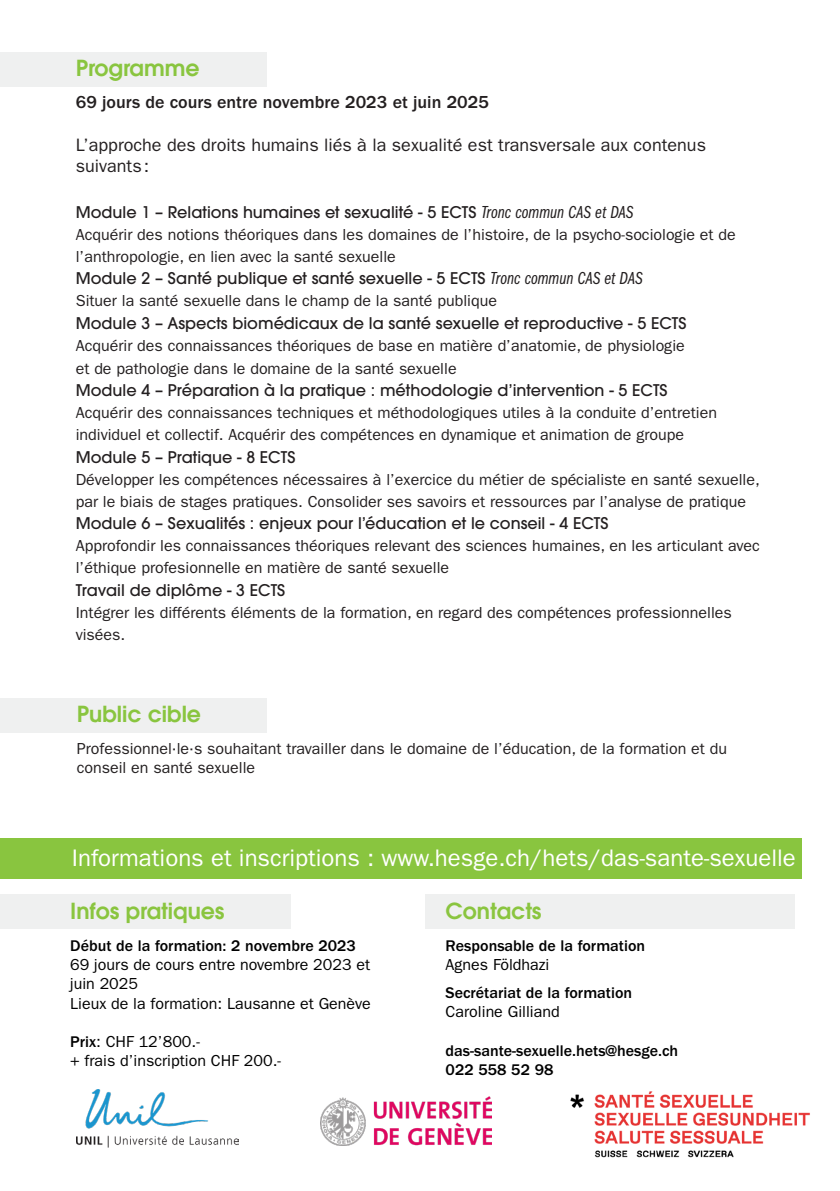
<style>
.page{position:relative;width:840px;height:1191px;background:#fff}
.page>*{position:absolute;margin:0;border:0;box-sizing:border-box;transform-origin:0 0}
.t1{font:24px "ITC Franklin Gothic Std";color:#fff}
.t2{font:600 22px "ITC Avant Garde Std";color:#8ac53f}
.t3{font:600 22px "ITC Avant Garde Std";color:#89c53f}
.t4{font:18px "ITC Franklin Gothic Std";color:#231f20}
.t5{font:500 18px "ITC Franklin Gothic Std";color:#231f20}
.t6{font:16px/22px "ITC Franklin Gothic Std";color:#231f20}
.t7{font:500 16px "ITC Avant Garde Std";color:#231f20}
.t8{font:16px/19.2px "ITC Franklin Gothic Std";color:#000001}
.t9{font:500 16px "ITC Franklin Gothic Std";color:#000001}
.s1{font-family:"ITC Franklin Gothic Std Bk Cp It";font-weight:400;font-size:18px}
.s2{font-weight:500}
</style>
<div class="page">
<div style="left:0;top:52px;width:266px;height:34px;background:#eff0f0"></div>
<div style="left:0;top:698px;width:266px;height:34px;background:#eff0f0"></div>
<div style="left:0;top:894px;width:290px;height:34px;background:#eff0f0"></div>
<div style="left:425px;top:894px;width:368px;height:34px;background:#eff0f0"></div>
<div style="left:0;top:838px;width:801px;height:40px;background:#89c53f"></div>
<img style="left:76px;top:1089px;width:162px;height:58px">
<img style="left:320px;top:1096px;width:171px;height:49px">
<img style="left:570px;top:1091px;width:240px;height:67px">
<p class="t3" style="left:76px;top:53px;width:125px">Programme</p>
<p class="t5" style="left:76px;top:92px;width:414px">69 jours de cours entre novembre 2023 et juin 2025</p>
<p class="t4" style="left:76px;top:134px;width:631px">L’approche des droits humains liés à la sexualité est transversale aux contenus</p>
<p class="t4" style="left:76px;top:156px;width:75px">suivants:</p>
<p class="t7" style="left:76px;top:202px;width:559px">Module 1 – Relations humaines et sexualité - 5 ECTS <span class="s1">Tronc commun CAS et DAS</span></p>
<p class="t6" style="left:76px;top:223px;width:661px">Acquérir des notions théoriques dans les domaines de l’histoire, de la psycho-sociologie et de l’anthropologie, en lien avec la santé sexuelle</p>
<p class="t7" style="left:76px;top:268px;width:568px">Module 2 – Santé publique et santé sexuelle - 5 ECTS <span class="s1">Tronc commun CAS et DAS</span></p>
<p class="t6" style="left:76px;top:290px;width:422px">Situer la santé sexuelle dans le champ de la santé publique</p>
<p class="t7" style="left:76px;top:313px;width:612px">Module 3 – Aspects biomédicaux de la santé sexuelle et reproductive - 5 ECTS</p>
<p class="t6" style="left:76px;top:334px;width:610px">Acquérir des connaissances théoriques de base en matière d’anatomie, de physiologie</p>
<p class="t6" style="left:76px;top:357px;width:382px">et de pathologie dans le domaine de la santé sexuelle</p>
<p class="t7" style="left:76px;top:380px;width:593px">Module 4 – Préparation à la pratique : méthodologie d’intervention - 5 ECTS</p>
<p class="t6" style="left:76px;top:402px;width:642px">Acquérir des connaissances techniques et méthodologiques utiles à la conduite d’entretien individuel et collectif. Acquérir des compétences en dynamique et animation de groupe</p>
<p class="t7" style="left:76px;top:447px;width:221px">Module 5 – Pratique - 8 ECTS</p>
<p class="t6" style="left:76px;top:468px;width:685px">Développer les compétences nécessaires à l’exercice du métier de spécialiste en santé sexuelle,</p>
<p class="t6" style="left:76px;top:490px;width:671px">par le biais de stages pratiques. Consolider ses savoirs et ressources par l’analyse de pratique</p>
<p class="t7" style="left:76px;top:513px;width:534px">Module 6 – Sexualités : enjeux pour l’éducation et le conseil - 4 ECTS</p>
<p class="t6" style="left:76px;top:535px;width:685px">Approfondir les connaissances théoriques relevant des sciences humaines, en les articulant avec l’éthique profesionnelle en matière de santé sexuelle</p>
<p class="t7" style="left:76px;top:580px;width:211px">Travail de diplôme - 3 ECTS</p>
<p class="t6" style="left:76px;top:601px;width:657px">Intégrer les différents éléments de la formation, en regard des compétences professionnelles</p>
<p class="t6" style="left:76px;top:623px;width:51px">visées.</p>
<p class="t3" style="left:77px;top:699px;width:126px">Public cible</p>
<p class="t6" style="left:77px;top:738px;width:651px;line-height:19.2px">Professionnel∙le∙s souhaitant travailler dans le domaine de l’éducation, de la formation et du conseil en santé sexuelle</p>
<p class="t1" style="left:72px;top:844px;width:725px">Informations et inscriptions : www.hesge.ch/hets/das-sante-sexuelle</p>
<p class="t2" style="left:70px;top:896px;width:156px">Infos pratiques</p>
<p class="t9" style="left:70px;top:936px;width:287px">Début de la formation: 2 novembre 2023</p>
<p class="t8" style="left:70px;top:955px;width:301px">69 jours de cours entre novembre 2023 et juin 2025</p>
<p class="t8" style="left:70px;top:993px;width:302px">Lieux de la formation: Lausanne et Genève</p>
<p class="t8" style="left:70px;top:1032px;width:131px"><span class="s2">Prix</span>: CHF 12’800.-</p>
<p class="t8" style="left:70px;top:1051px;width:212px">+ frais d’inscription CHF 200.-</p>
<p class="t2" style="left:445px;top:896px;width:97px">Contacts</p>
<p class="t9" style="left:445px;top:936px;width:201px">Responsable de la formation</p>
<p class="t8" style="left:445px;top:955px;width:105px">Agnes Földhazi</p>
<p class="t9" style="left:445px;top:984px;width:188px">Secrétariat de la formation</p>
<p class="t8" style="left:445px;top:1002px;width:115px">Caroline Gilliand</p>
<p class="t9" style="left:445px;top:1041px;width:234px">das-sante-sexuelle.hets@hesge.ch</p>
<p class="t9" style="left:445px;top:1060px;width:109px">022 558 52 98</p>
</div>
